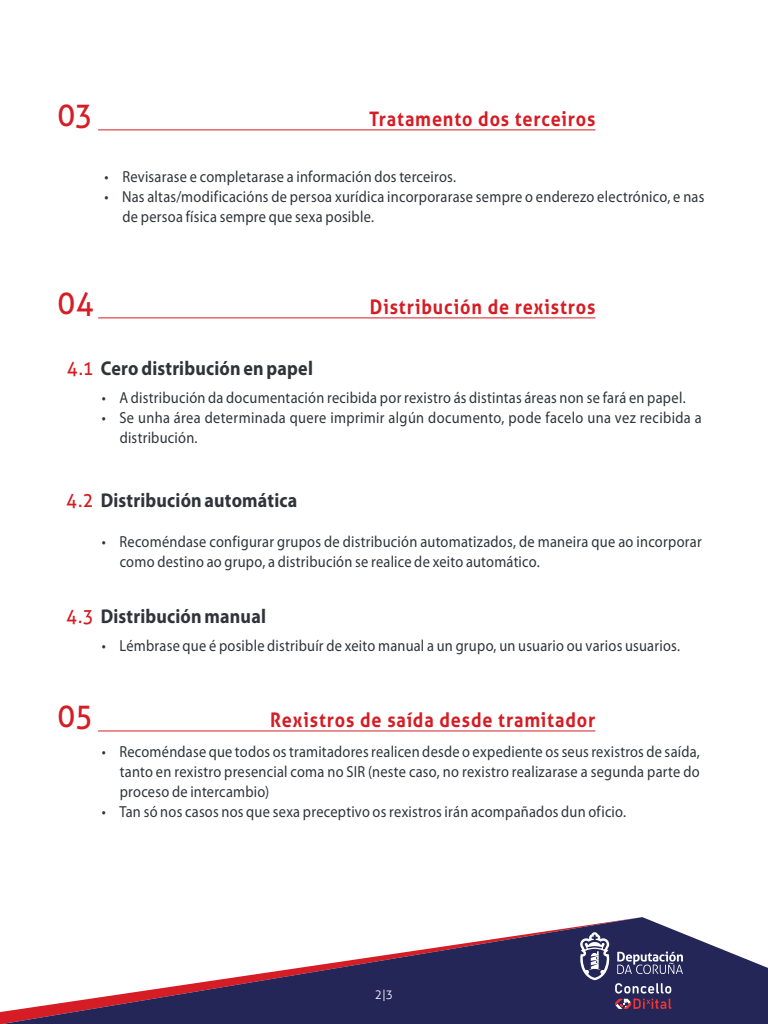
<style>
.page{position:relative;width:768px;height:1024px;background:#fff}
.page>*{position:absolute;margin:0;border:0;box-sizing:border-box;transform-origin:0 0}
.t1{font:33px "Aller";color:#d61c24;scale:.9 1}
.t2{font:700 20px "Aller";letter-spacing:.045em;color:#d61c24;scale:.9 1}
.t3{font:700 20px "Myriad Pro";letter-spacing:.01em;color:#2f343a;scale:.9 1}
.t4{font:16px/20px "Myriad Pro";letter-spacing:.02em;color:#2f343a;scale:.9 1}
.t5{font:300 12px "Aller";color:#fff}
.s1{font-family:"Aller";font-weight:400;color:#d61c24}
</style>
<div class="page">
<hr style="left:98px;top:129px;width:497px;height:1px;background:#d61c24">
<hr style="left:98px;top:317px;width:497px;height:1px;background:#d61c24">
<hr style="left:98px;top:730px;width:497px;height:1px;background:#d61c24">
<svg style="left:2px;top:917px;width:766px;height:107px;fill:#242657"></svg>
<svg style="left:617px;top:952px;width:66px;height:22px"></svg>
<svg style="left:580px;top:932px;width:29px;height:48px"></svg>
<svg style="left:615px;top:983px;width:56px;height:26px"></svg>
<h1 class="t1" style="left:58px;top:94px;width:41px">03</h1>
<p class="t2" style="left:369px;top:106px;width:253px">Tratamento dos terceiros</p>
<p class="t4" style="left:104px;top:166px;width:392px">• Revisarase e completarase a información dos terceiros.</p>
<p class="t4" style="left:122px;top:186px;width:648px;text-indent:-18px">• Nas altas/modificacións de persoa xurídica incorporarase sempre o enderezo electrónico, e nas de persoa física sempre que sexa posible.</p>
<h1 class="t1" style="left:58px;top:282px;width:41px">04</h1>
<p class="t2" style="left:370px;top:294px;width:252px">Distribución de rexistros</p>
<p class="t3" style="left:67px;top:355px;width:275px"><span class="s1">4.1</span> Cero distribución en papel</p>
<p class="t4" style="left:102px;top:388px;width:650px">• A distribución da documentación recibida por rexistro ás distintas áreas non se fará en papel.</p>
<p class="t4" style="left:120px;top:408px;width:648px;text-indent:-18px">• Se unha área determinada quere imprimir algún documento, pode facelo una vez recibida a distribución.</p>
<p class="t3" style="left:66px;top:487px;width:258px"><span class="s1">4.2</span> Distribución automática</p>
<p class="t4" style="left:120px;top:531px;width:648px;text-indent:-18px">• Recoméndase configurar grupos de distribución automatizados, de maneira que ao incorporar como destino ao grupo, a distribución se realice de xeito automático.</p>
<p class="t3" style="left:66px;top:603px;width:223px"><span class="s1">4.3</span> Distribución manual</p>
<p class="t4" style="left:102px;top:635px;width:644px">• Lémbrase que é posible distribuír de xeito manual a un grupo, un usuario ou varios usuarios.</p>
<h1 class="t1" style="left:58px;top:695px;width:41px">05</h1>
<p class="t2" style="left:270px;top:707px;width:363px">Rexistros de saída desde tramitador</p>
<p class="t4" style="left:120px;top:741px;width:646px;text-align:justify;text-indent:-18px">• Recoméndase que todos os tramitadores realicen desde o expediente os seus rexistros de saída, tanto en rexistro presencial coma no SIR (neste caso, no rexistro realizarase a segunda parte do proceso de intercambio)</p>
<p class="t4" style="left:102px;top:801px;width:584px">• Tan só nos casos nos que sexa preceptivo os rexistros irán acompañados dun oficio.</p>
<p class="t5" style="left:375px;top:988px;width:20px">2|3</p>
</div>
